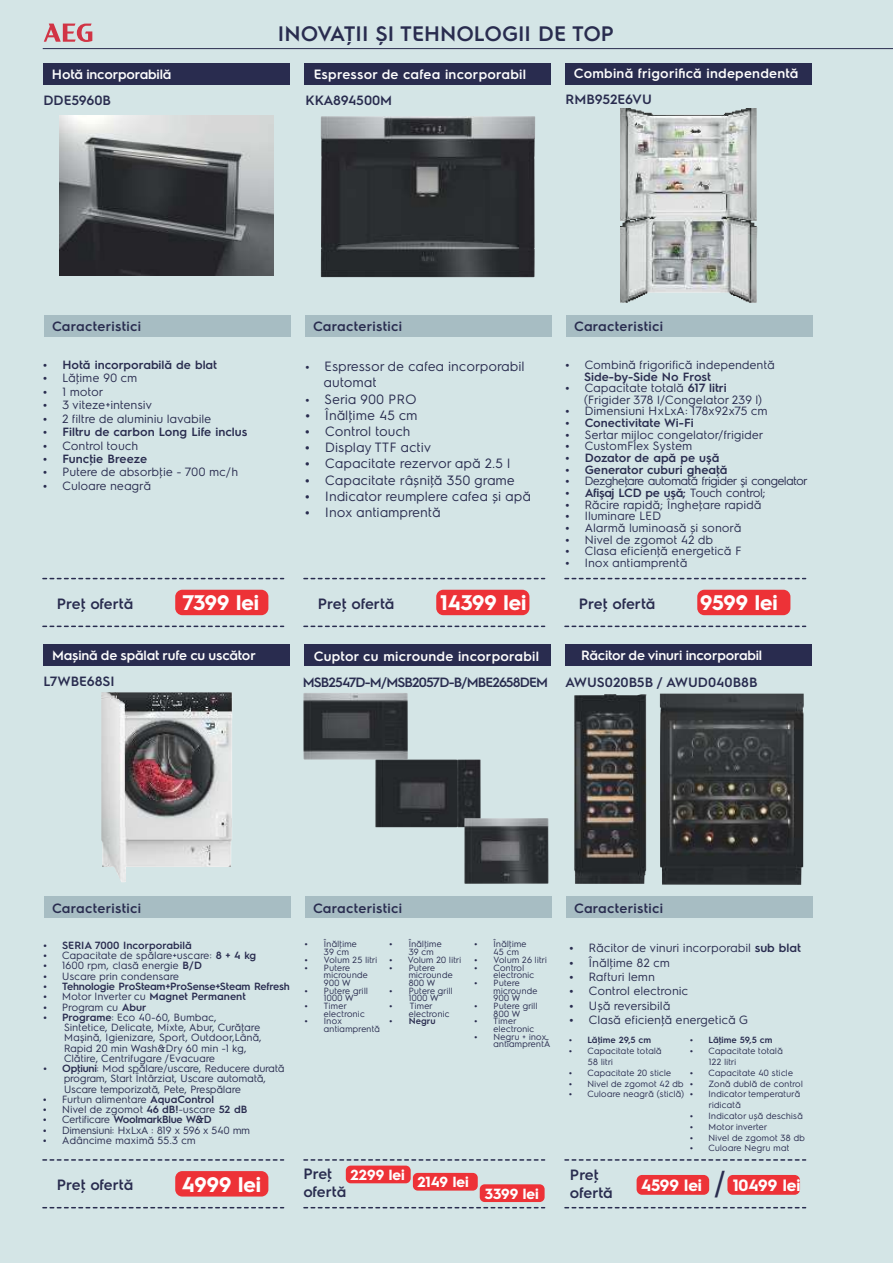
<style>
.page{position:relative;width:893px;height:1263px;background:#d4e5e6}
.page>*{position:absolute;margin:0;border:0;box-sizing:border-box;transform-origin:0 0}
.t1{font:36px "Arial";color:#292c4f}
.t2{font:700 21.15px "Electrolux Sans";color:#fefefe}
.t3{font:600 21px "Electrolux Sans";color:#292c4f}
.t4{font:700 16.5px "Electrolux Sans";color:#fefefe}
.t5{font:600 15px/18px "Electrolux Sans";letter-spacing:-.005em;color:#292c4f}
.t6{font:700 14.7px "Electrolux Sans";color:#fefefe}
.t7{font:13.5px/16.2px "Electrolux Sans";color:#292c4f}
.t8{font:600 13.5px "Electrolux Sans";letter-spacing:.01em;color:#fefefe}
.t9{font:600 13.5px "Electrolux Sans";letter-spacing:.02em;color:#292c4f}
.t10{font:600 13.5px "Electrolux Sans";letter-spacing:-.015em;color:#fefefe}
.t11{font:600 13.5px "Electrolux Sans";color:#292c4f}
.t12{font:600 13.5px "Electrolux Sans";letter-spacing:-.065em;color:#292c4f}
.t13{font:12px/11.7px "Electrolux Sans";color:#292c4f}
.t14{font:600 12px/11.7px "Electrolux Sans";color:#292c4f}
.t15{font:10.5px/10.2px "Electrolux Sans";color:#292c4f}
.t16{font:9px/7.6px "Electrolux Sans";color:#292c4f}
.t17{font:600 9px "Electrolux Sans";color:#292c4f}
.s1{font-weight:600}
</style>
<div class="page">
<img style="left:101px;top:692px;width:131px;height:190px">
<div style="left:43px;top:63px;width:247px;height:21px;background:#292c4f"></div>
<div style="left:44px;top:315px;width:247px;height:22px;background:#a7bdc3"></div>
<div style="left:304px;top:63px;width:247px;height:21px;background:#292c4f"></div>
<div style="left:305px;top:315px;width:247px;height:22px;background:#a7bdc3"></div>
<div style="left:565px;top:63px;width:247px;height:21px;background:#292c4f"></div>
<div style="left:566px;top:315px;width:247px;height:22px;background:#a7bdc3"></div>
<div style="left:43px;top:644px;width:247px;height:22px;background:#292c4f"></div>
<div style="left:44px;top:897px;width:247px;height:21px;background:#a7bdc3"></div>
<div style="left:304px;top:644px;width:247px;height:22px;background:#292c4f"></div>
<div style="left:305px;top:897px;width:247px;height:21px;background:#a7bdc3"></div>
<div style="left:565px;top:644px;width:247px;height:22px;background:#292c4f"></div>
<div style="left:566px;top:897px;width:247px;height:21px;background:#a7bdc3"></div>
<hr style="left:43px;top:48px;width:850px;height:1px;background:#292c4f">
<svg style="left:44px;top:24px;width:48px;height:18px"></svg>
<img style="left:60px;top:115px;width:214px;height:161px">
<img style="left:321px;top:116px;width:214px;height:161px">
<img style="left:574px;top:694px;width:73px;height:190px">
<img style="left:660px;top:694px;width:144px;height:191px">
<img style="left:303px;top:693px;width:105px;height:67px">
<img style="left:375px;top:760px;width:106px;height:67px">
<img style="left:464px;top:818px;width:85px;height:66px">
<img style="left:620px;top:108px;width:137px;height:195px">
<svg style="left:43px;top:578px;width:241px;height:1px"></svg>
<svg style="left:43px;top:626px;width:241px;height:1px"></svg>
<svg style="left:304px;top:578px;width:241px;height:1px"></svg>
<svg style="left:304px;top:626px;width:241px;height:1px"></svg>
<svg style="left:565px;top:578px;width:241px;height:1px"></svg>
<svg style="left:565px;top:626px;width:241px;height:1px"></svg>
<div style="left:436px;top:590px;width:93px;height:25px;background:#ed3237;border-radius:7px"></div>
<svg style="left:43px;top:1159px;width:241px;height:2px"></svg>
<svg style="left:43px;top:1207px;width:241px;height:1px"></svg>
<svg style="left:304px;top:1159px;width:241px;height:2px"></svg>
<svg style="left:304px;top:1207px;width:241px;height:1px"></svg>
<svg style="left:565px;top:1159px;width:241px;height:2px"></svg>
<svg style="left:565px;top:1207px;width:241px;height:1px"></svg>
<div style="left:697px;top:590px;width:93px;height:25px;background:#ed3237;border-radius:7px"></div>
<div style="left:175px;top:590px;width:93px;height:25px;background:#ed3237;border-radius:7px"></div>
<div style="left:175px;top:1171px;width:93px;height:25px;background:#ed3237;border-radius:7px"></div>
<div style="left:637px;top:1175px;width:72px;height:20px;background:#ed3237;border-radius:5px"></div>
<div style="left:727px;top:1175px;width:73px;height:20px;background:#ed3237;border-radius:5px"></div>
<div style="left:346px;top:1165px;width:65px;height:18px;background:#ed3237;border-radius:5px"></div>
<div style="left:413px;top:1173px;width:65px;height:17px;background:#ed3237;border-radius:5px"></div>
<div style="left:480px;top:1184px;width:65px;height:18px;background:#ed3237;border-radius:5px"></div>
<p class="t10" style="left:52px;top:68px;width:121px">Hotă incorporabilă</p>
<p class="t11" style="left:43px;top:94px;width:69px">DDE5960B</p>
<h3 class="t3" style="left:278px;top:24px;width:338px">INOVAŢII ȘI TEHNOLOGII DE TOP</h3>
<p class="t8" style="left:314px;top:68px;width:214px">Espressor de cafea incorporabil</p>
<p class="t11" style="left:305px;top:95px;width:88px">KKA894500M</p>
<p class="t8" style="left:574px;top:67px;width:226px">Combină frigorifică independentă</p>
<p class="t11" style="left:566px;top:94px;width:88px">RMB952E6VU</p>
<p class="t9" style="left:52px;top:320px;width:90px">Caracteristici</p>
<p class="t9" style="left:313px;top:320px;width:90px">Caracteristici</p>
<p class="t9" style="left:574px;top:320px;width:90px">Caracteristici</p>
<p class="t14" style="left:62px;top:359px;width:156px">Hotă incorporabilă de blat</p>
<p class="t13" style="left:62px;top:372px;width:151px;line-height:13.5px">Lăţime 90 cm<br>1 motor<br>3 viteze+intensiv<br>2 filtre de aluminiu lavabile</p>
<p class="t14" style="left:62px;top:427px;width:187px">Filtru de carbon Long Life inclus</p>
<p class="t13" style="left:62px;top:440px;width:78px">Control touch</p>
<p class="t14" style="left:62px;top:453px;width:86px">Funcţie Breeze</p>
<p class="t13" style="left:62px;top:466px;width:178px;line-height:13.5px">Putere de absorbţie - 700 mc/h<br>Culoare neagră</p>
<p class="t7" style="left:324px;top:359px;width:209px">Espressor de cafea incorporabil automat<br>Seria 900 PRO<br>Înălţime 45 cm<br>Control touch<br>Display TTF activ<br>Capacitate rezervor apă 2.5 l<br>Capacitate râșniţă 350 grame<br>Indicator reumplere cafea și apă<br>Inox antiamprentă</p>
<p class="t13" style="left:585px;top:359px;width:192px">Combină frigorifică independentă</p>
<p class="t13" style="left:584px;top:371px;width:185px"><span class="s1">Side-by-Side No Frost<br></span>Capacitate totală <span class="s1">617 litri </span>(Frigider 378 l/Congelator 239 l)<br>Dimensiuni HxLxA: 178x92x75 cm</p>
<p class="t14" style="left:585px;top:418px;width:111px">Conectivitate Wi-Fi</p>
<p class="t13" style="left:585px;top:429px;width:180px">Sertar mijloc congelator/frigider<br>CustomFlex System</p>
<p class="t14" style="left:585px;top:452px;width:144px">Dozator de apă pe uşă<br>Generator cuburi gheaţă</p>
<p class="t13" style="left:585px;top:476px;width:225px">Dezgheţare automată frigider şi congelator<br><span class="s1">Afişaj LCD pe uşă;</span> Touch control;<br>Răcire rapidă; Îngheţare rapidă<br>Iluminare LED<br>Alarmă luminoasă și sonoră<br>Nivel de zgomot 42 db<br>Clasa eficienţă energetică F<br>Inox antiamprentă</p>
<p class="t5" style="left:57px;top:595px;width:78px">Preţ ofertă</p>
<h2 class="t2" style="left:182px;top:593px;width:78px">7399 lei</h2>
<p class="t5" style="left:318px;top:595px;width:78px">Preţ ofertă</p>
<h2 class="t2" style="left:440px;top:593px;width:88px">14399 lei</h2>
<p class="t5" style="left:579px;top:595px;width:78px">Preţ ofertă</p>
<h2 class="t2" style="left:700px;top:593px;width:79px">9599 lei</h2>
<p class="t10" style="left:52px;top:649px;width:205px">Mașină de spălat rufe cu uscător</p>
<p class="t11" style="left:44px;top:675px;width:73px">L7WBE68SI</p>
<p class="t8" style="left:314px;top:650px;width:227px">Cuptor cu microunde incorporabil</p>
<p class="t12" style="left:303px;top:676px;width:247px">MSB2547D-M/MSB2057D-B/MBE2658DEM</p>
<p class="t10" style="left:581px;top:649px;width:183px">Răcitor de vinuri incorporabil</p>
<p class="t11" style="left:565px;top:676px;width:194px">AWUS020B5B / AWUD040B8B</p>
<p class="t9" style="left:52px;top:902px;width:90px">Caracteristici</p>
<p class="t9" style="left:313px;top:902px;width:90px">Caracteristici</p>
<p class="t9" style="left:574px;top:902px;width:90px">Caracteristici</p>
<p class="t15" style="left:62px;top:941px;width:196px"><span class="s1">SERIA 7000 Incorporabilă<br></span>Capacitate de spălare+uscare: <span class="s1">8 + 4 kg<br></span>1600 rpm, clasă energie <span class="s1">B/D<br></span>Uscare prin condensare</p>
<p class="t15" style="left:62px;top:982px;width:229px"><span class="s1">Tehnologie ProSteam+ProSense+Steam Refresh </span>Motor Inverter cu <span class="s1">Magnet Permanent </span>Program cu <span class="s1">Abur<br>Programe</span>: Eco 40-60, Bumbac,<br>Sintetice, Delicate, Mixte, Abur, Curăţare Maşină, Igienizare, Sport, Outdoor,Lână, Rapid 20 min Wash&amp;Dry 60 min -1 kg,<br>Clătire, Centrifugare /Evacuare<br><span class="s1">Opţiuni</span>: Mod spălare/uscare, Reducere durată program, Start Întârziat, Uscare automată, Uscare temporizată, Pete, Prespălare<br>Furtun alimentare <span class="s1">AquaControl<br></span>Nivel de zgomot <span class="s1">46 dB!</span>-uscare <span class="s1">52 dB </span>Certificare <span class="s1">WoolmarkBlue W&amp;D<br></span>Dimensiuni: HxLxA : 819 x 596 x 540 mm Adâncime maximă 55.3 cm</p>
<p class="t16" style="left:324px;top:941px;width:58px">Înălţime<br>39 cm<br>Volum 25 litri<br>Putere microunde<br>900 W<br>Putere grill<br>1000 W<br>Timer electronic<br>Inox antiamprentă</p>
<p class="t16" style="left:408px;top:941px;width:55px">Înălţime<br>39 cm<br>Volum 20 litri<br>Putere microunde<br>800 W<br>Putere grill<br>1000 W<br>Timer electronic</p>
<p class="t17" style="left:409px;top:1017px;width:28px">Negru</p>
<p class="t16" style="left:493px;top:941px;width:59px">Înălţime<br>45 cm<br>Volum 26 litri<br>Control electronic<br>Putere microunde<br>900 W<br>Putere grill<br>800 W<br>Timer electronic<br>Negru + inox antiamprentĂ</p>
<p class="t13" style="left:589px;top:941px;width:214px;line-height:14.4px">Răcitor de vinuri incorporabil <span class="s1">sub blat<br></span>Înălţime 82 cm<br>Rafturi lemn<br>Control electronic<br>Ușă reversibilă<br>Clasă eficienţă energetică G</p>
<p class="t17" style="left:587px;top:1036px;width:65px">Lăţime 29,5 cm</p>
<p class="t16" style="left:587px;top:1046px;width:99px;line-height:10.8px">Capacitate totală<br>58 litri<br>Capacitate 20 sticle<br>Nivel de zgomot 42 db<br>Culoare neagră (sticlă)</p>
<p class="t17" style="left:708px;top:1036px;width:65px">Lăţime 59,5 cm</p>
<p class="t16" style="left:708px;top:1046px;width:98px;line-height:10.8px">Capacitate totală<br>122 litri<br>Capacitate 40 sticle<br>Zonă dublă de control<br>Indicator temperatură ridicată<br>Indicator ușă deschisă<br>Motor inverter<br>Nivel de zgomot 38 db<br>Culoare Negru mat</p>
<p class="t5" style="left:303px;top:1165px;width:44px">Preţ ofertă</p>
<p class="t6" style="left:351px;top:1168px;width:56px">2299 lei</p>
<p class="t5" style="left:57px;top:1176px;width:78px">Preţ ofertă</p>
<h2 class="t2" style="left:182px;top:1174px;width:81px">4999 lei</h2>
<p class="t5" style="left:570px;top:1166px;width:44px">Preţ ofertă</p>
<h3 class="t4" style="left:641px;top:1178px;width:63px">4599 lei</h3>
<h3 class="t4" style="left:733px;top:1178px;width:69px">10499 lei</h3>
<h1 class="t1" style="left:715px;top:1170px;width:12px">/</h1>
<p class="t6" style="left:417px;top:1175px;width:53px">2149 lei</p>
<p class="t6" style="left:485px;top:1187px;width:56px">3399 lei</p>
</div>
